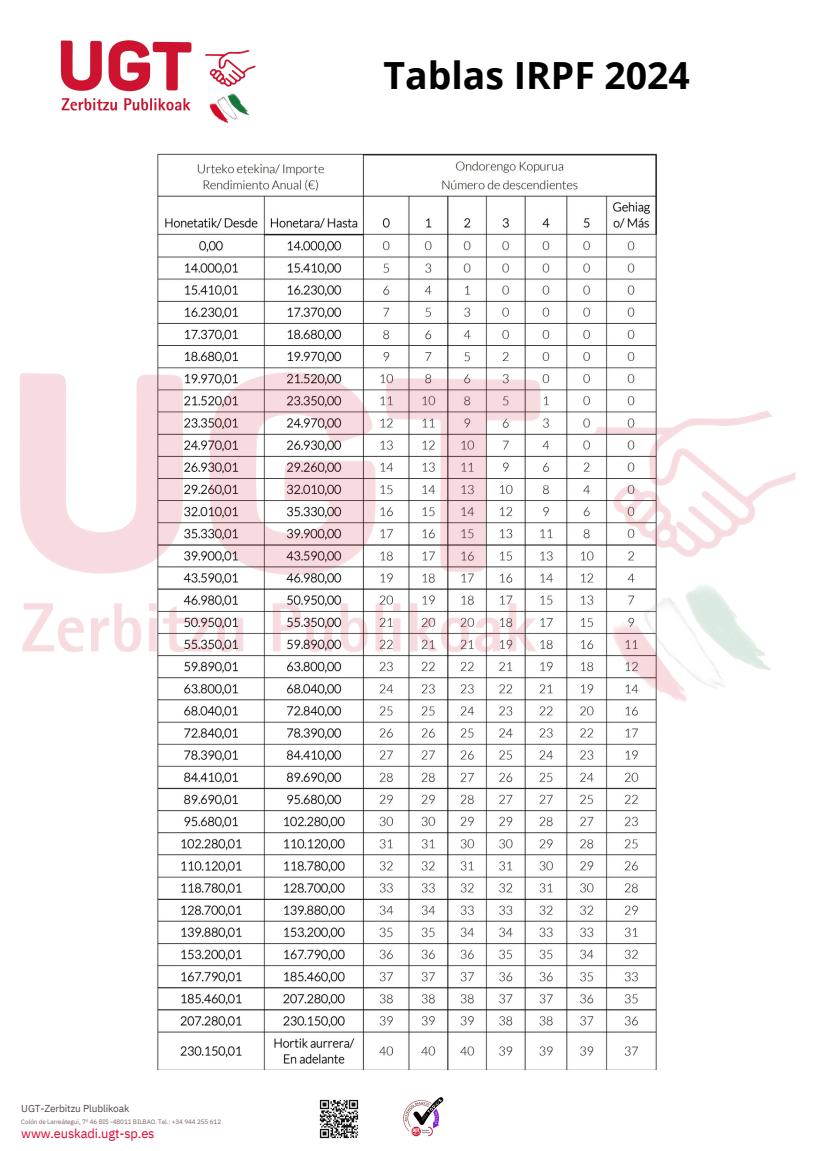
<style>
.page{position:relative;width:814px;height:1151px;background:#fff}
.page>*{position:absolute;margin:0;border:0;box-sizing:border-box;transform-origin:0 0}
.t1{font:700 37.45px "Open Sans";color:#000}
.t2{font:12.86px "IBM Plex Sans";letter-spacing:-.01em;color:#e4002b}
.t3{font:10.06px "IBM Plex Sans";letter-spacing:-.01em;color:#584446}
.t4{font:6.39px "IBM Plex Sans";letter-spacing:-.01em;color:#7b6469}
</style>
<div class="page">
<img style="left:157px;top:153px;width:500px;height:916px">
<img style="left:403px;top:1097px;width:41px;height:40px">
<img style="left:319px;top:1099px;width:40px;height:40px">
<img style="left:60px;top:40px;width:196px;height:83px">
<img style="left:20px;top:355px;width:776px;height:362px">
<p class="t1" style="left:383px;top:49px;width:308px">Tablas IRPF 2024</p>
<p class="t3" style="left:21px;top:1101px;width:110px">UGT-Zerbitzu Plublikoak</p>
<p class="t4" style="left:21px;top:1117px;width:201px">Colón de Larreátegui, 7º 46 BIS -48011 BILBAO. Tel.: +34 944 255 612</p>
<p class="t2" style="left:21px;top:1124px;width:135px">www.euskadi.ugt-sp.es</p>
</div>
